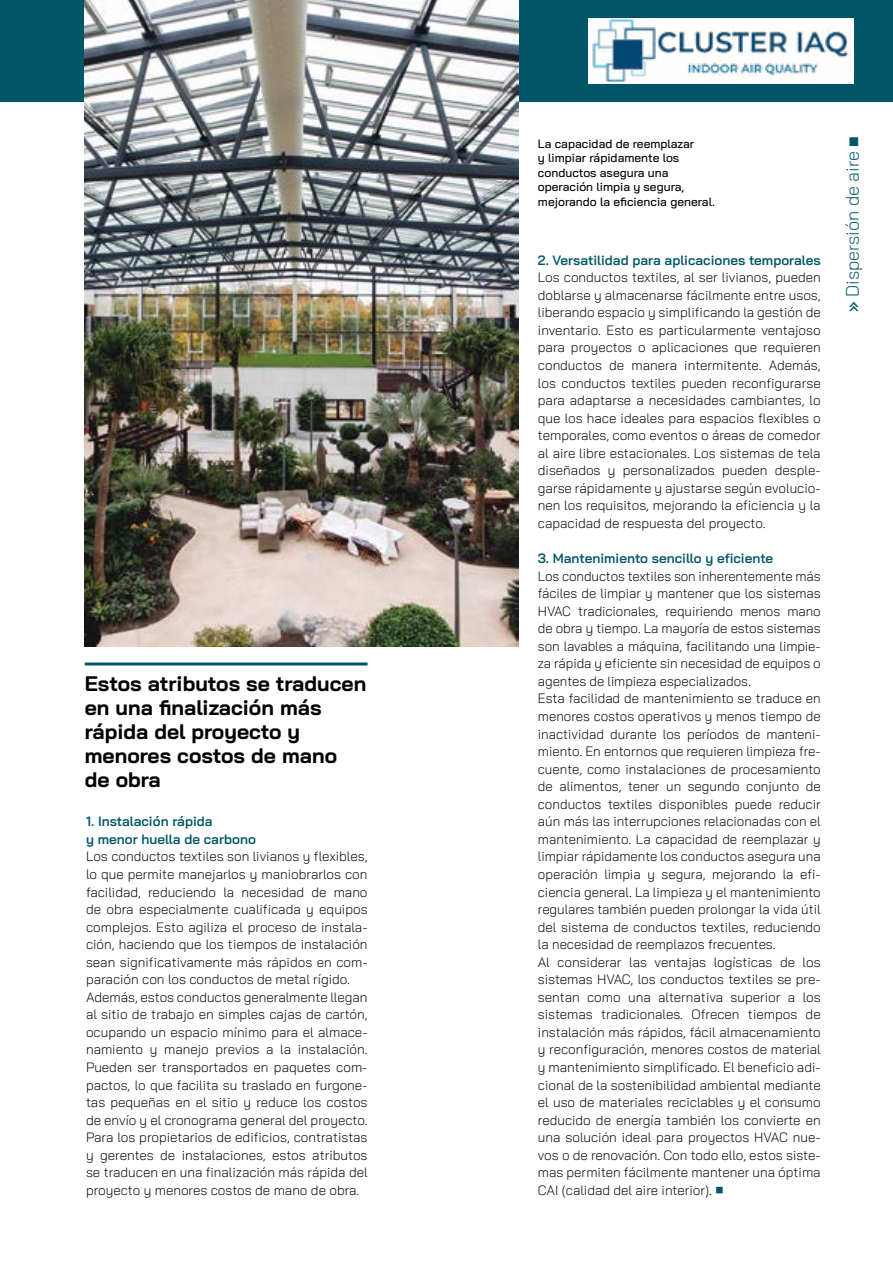
<style>
.page{position:relative;width:893px;height:1263px;background:#fff}
.page>*{position:absolute;margin:0;border:0;box-sizing:border-box;transform-origin:0 0}
.t1{font:700 21px/24px "Bai Jamjuree";color:#000}
.t2{font:300 18px "Bai Jamjuree";color:#005667}
.t3{font:18px "Bai Jamjuree";color:#005667}
.t4{font:300 13.5px/17.5px "Bai Jamjuree";color:#000}
.t5{font:600 13.5px/17.5px "Bai Jamjuree";color:#005667}
.t6{font:500 12px/14.4px "Bai Jamjuree";color:#000}
.s1{font-weight:500}
.s2{color:#005667}
</style>
<div class="page">
<div style="left:0;top:0;width:893px;height:102px;background:#005667"></div>
<hr style="left:85px;top:662px;width:283px;height:3px;background:#005667">
<img style="left:85px;top:0;width:434px;height:646px">
<svg style="left:588px;top:18px;width:265px;height:66px;background:#d2dde4"></svg>
<h1 class="t1" style="left:85px;top:672px;width:283px">Estos atributos se traducen en una finalización más rápida del proyecto y menores costos de mano de obra</h1>
<p class="t5" style="left:86px;top:813px;width:171px">1. Instalación rápida<br>y menor huella de carbono</p>
<p class="t4" style="left:86px;top:848px;width:283px">Los conductos textiles son livianos y flexibles, lo que permite manejarlos y maniobrarlos con facilidad, reduciendo la necesidad de mano de obra especialmente cualificada y equipos complejos. Esto agiliza el proceso de instala&shy;ción, haciendo que los tiempos de instalación sean significativamente más rápidos en com&shy;paración con los conductos de metal rígido.<br>Además, estos conductos generalmente llegan al sitio de trabajo en simples cajas de cartón, ocupando un espacio mínimo para el almace&shy;namiento y manejo previos a la instalación.<br>Pueden ser transportados en paquetes com&shy;pactos, lo que facilita su traslado en furgone&shy;tas pequeñas en el sitio y reduce los costos de envío y el cronograma general del proyecto.<br>Para los propietarios de edificios, contratistas y gerentes de instalaciones, estos atributos se traducen en una finalización más rápida del proyecto y menores costos de mano de obra.</p>
<p class="t6" style="left:538px;top:137px;width:158px">La capacidad de reemplazar</p>
<h2 class="t3" style="left:839px;top:147px;width:12px;rotate:-90deg">■</h2>
<p class="t6" style="left:538px;top:151px;width:178px">y limpiar rápidamente los conductos asegura una operación limpia y segura, mejorando la eficiencia general.</p>
<h2 class="t2" style="left:837px;top:312px;width:162px;rotate:-90deg"><span class="s1">»</span> Dispersión de aire</h2>
<p class="t5" style="left:538px;top:251px;width:284px">2. Versatilidad para aplicaciones temporales</p>
<p class="t4" style="left:538px;top:269px;width:284px;text-align:justify">Los conductos textiles, al ser livianos, pueden doblarse y almacenarse fácilmente entre usos, liberando espacio y simplificando la gestión de inventario. Esto es particularmente ventajoso para proyectos o aplicaciones que requieren conductos de manera intermitente. Además, los conductos textiles pueden reconfigurarse para adaptarse a necesidades cambiantes, lo que los hace ideales para espacios flexibles o temporales, como eventos o áreas de comedor al aire libre estacionales. Los sistemas de tela diseñados y personalizados pueden desple&shy;garse rápidamente y ajustarse según evolucio&shy;nen los requisitos, mejorando la eficiencia y la capacidad de respuesta del proyecto.</p>
<p class="t5" style="left:538px;top:550px;width:237px">3. Mantenimiento sencillo y eficiente</p>
<p class="t4" style="left:538px;top:567px;width:284px">Los conductos textiles son inherentemente más fáciles de limpiar y mantener que los sistemas HVAC tradicionales, requiriendo menos mano de obra y tiempo. La mayoría de estos sistemas son lavables a máquina, facilitando una limpie&shy;za rápida y eficiente sin necesidad de equipos o agentes de limpieza especializados.<br>Esta facilidad de mantenimiento se traduce en menores costos operativos y menos tiempo de inactividad durante los períodos de manteni&shy;miento. En entornos que requieren limpieza fre&shy;cuente, como instalaciones de procesamiento de alimentos, tener un segundo conjunto de conductos textiles disponibles puede reducir aún más las interrupciones relacionadas con el mantenimiento. La capacidad de reemplazar y limpiar rápidamente los conductos asegura una operación limpia y segura, mejorando la efi&shy;ciencia general. La limpieza y el mantenimiento regulares también pueden prolongar la vida útil del sistema de conductos textiles, reduciendo la necesidad de reemplazos frecuentes.<br>Al considerar las ventajas logísticas de los sistemas HVAC, los conductos textiles se pre&shy;sentan como una alternativa superior a los sistemas tradicionales. Ofrecen tiempos de instalación más rápidos, fácil almacenamiento y reconfiguración, menores costos de material y mantenimiento simplificado. El beneficio adi&shy;cional de la sostenibilidad ambiental mediante el uso de materiales reciclables y el consumo reducido de energía también los convierte en una solución ideal para proyectos HVAC nue&shy;vos o de renovación. Con todo ello, estos siste&shy;mas permiten fácilmente mantener una óptima CAI (calidad del aire interior). <span class="s2">■</span></p>
</div>
